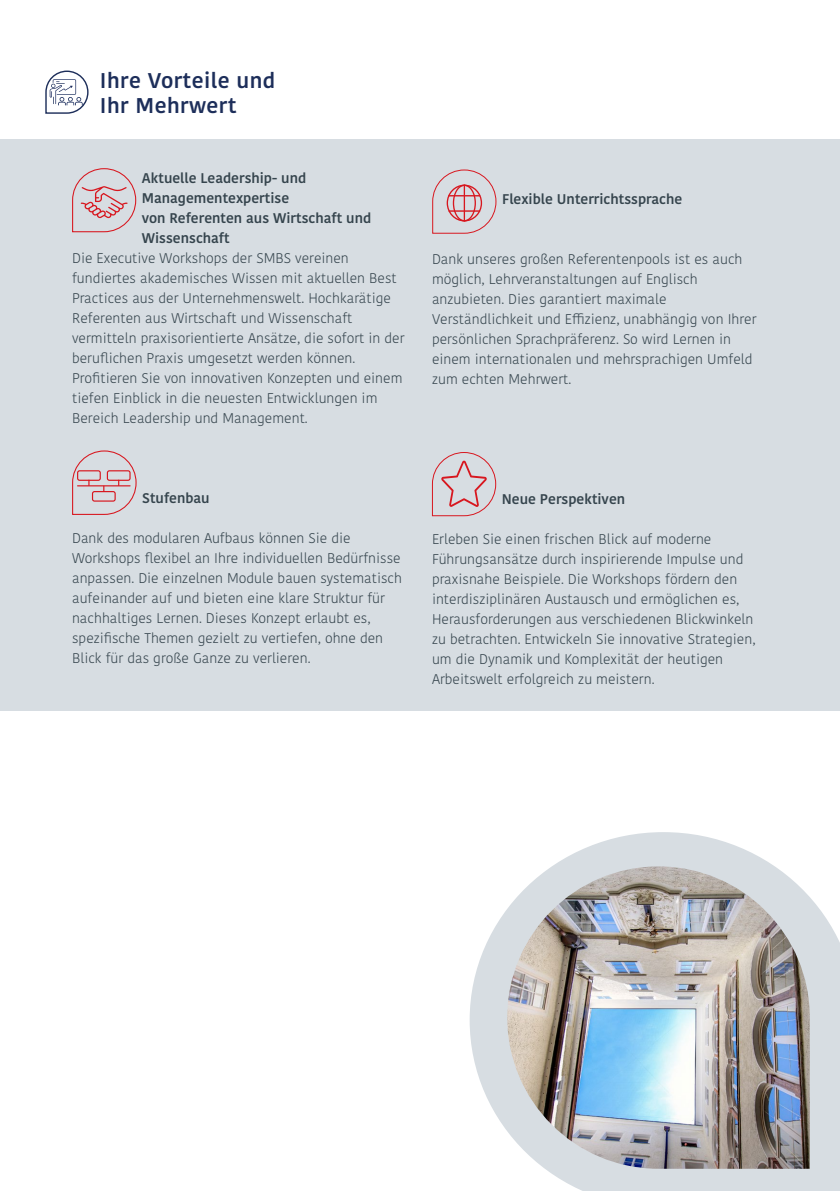
<style>
.page{position:relative;width:840px;height:1191px;background:#fff}
.page>*{position:absolute;margin:0;border:0;box-sizing:border-box;transform-origin:0 0}
.t1{font:600 21.2px "Kohinoor Devanagari";letter-spacing:.02em;color:#1d2e5a}
.Modul-Aufzählung{font:300 14px/20px "Kohinoor Devanagari";color:#35444d}
.Modul-Aufzählung-2{font:600 14px/20px "Kohinoor Devanagari";color:#35444d}
</style>
<div class="page">
<svg style="left:469px;top:832px;width:370px;height:359px;fill:#d7dde2"></svg>
<img style="left:507px;top:866px;width:302px;height:302px">
<svg style="left:45px;top:70px;width:44px;height:44px"></svg>
<div style="left:0;top:139px;width:839px;height:571px;background:#d7dde2"></div>
<svg style="left:72px;top:168px;width:65px;height:65px"></svg>
<svg style="left:72px;top:450px;width:65px;height:65px"></svg>
<svg style="left:432px;top:169px;width:64px;height:65px"></svg>
<svg style="left:431px;top:452px;width:65px;height:64px"></svg>
<p class="t1" style="left:100px;top:68px;width:177px">Ihre Vorteile und</p>
<p class="t1" style="left:100px;top:93px;width:138px">Ihr Mehrwert</p>
<p class="Modul-Aufzählung-2" style="left:142px;top:168px;width:166px">Aktuelle Leadership- und<br>Managementexpertise</p>
<p class="Modul-Aufzählung-2" style="left:142px;top:208px;width:231px">von Referenten aus Wirtschaft und<br>Wissenschaft</p>
<p class="Modul-Aufzählung" style="left:72px;top:248px;width:334px">Die Executive Workshops der SMBS vereinen fundiertes akademisches Wissen mit aktuellen Best Practices aus der Unternehmenswelt. Hochkarätige Referenten aus Wirtschaft und Wissenschaft vermitteln praxisorientierte Ansätze, die sofort in der beruflichen Praxis umgesetzt werden können.<br>Profitieren Sie von innovativen Konzepten und einem tiefen Einblick in die neuesten Entwicklungen im Bereich Leadership und Management.</p>
<p class="Modul-Aufzählung-2" style="left:142px;top:488px;width:69px">Stufenbau</p>
<p class="Modul-Aufzählung" style="left:72px;top:528px;width:331px">Dank des modularen Aufbaus können Sie die Workshops flexibel an Ihre individuellen Bedürfnisse anpassen. Die einzelnen Module bauen systematisch aufeinander auf und bieten eine klare Struktur für nachhaltiges Lernen. Dieses Konzept erlaubt es, spezifische Themen gezielt zu vertiefen, ohne den Blick für das große Ganze zu verlieren.</p>
<p class="Modul-Aufzählung-2" style="left:502px;top:189px;width:182px">Flexible Unterrichtssprache</p>
<p class="Modul-Aufzählung" style="left:432px;top:249px;width:326px">Dank unseres großen Referentenpools ist es auch möglich, Lehrveranstaltungen auf Englisch anzubieten. Dies garantiert maximale Verständlichkeit und Effizienz, unabhängig von Ihrer persönlichen Sprachpräferenz. So wird Lernen in einem internationalen und mehrsprachigen Umfeld zum echten Mehrwert.</p>
<p class="Modul-Aufzählung-2" style="left:501px;top:489px;width:125px">Neue Perspektiven</p>
<p class="Modul-Aufzählung" style="left:432px;top:529px;width:325px">Erleben Sie einen frischen Blick auf moderne Führungsansätze durch inspirierende Impulse und praxisnahe Beispiele. Die Workshops fördern den interdisziplinären Austausch und ermöglichen es, Herausforderungen aus verschiedenen Blickwinkeln zu betrachten. Entwickeln Sie innovative Strategien, um die Dynamik und Komplexität der heutigen Arbeitswelt erfolgreich zu meistern.</p>
</div>
